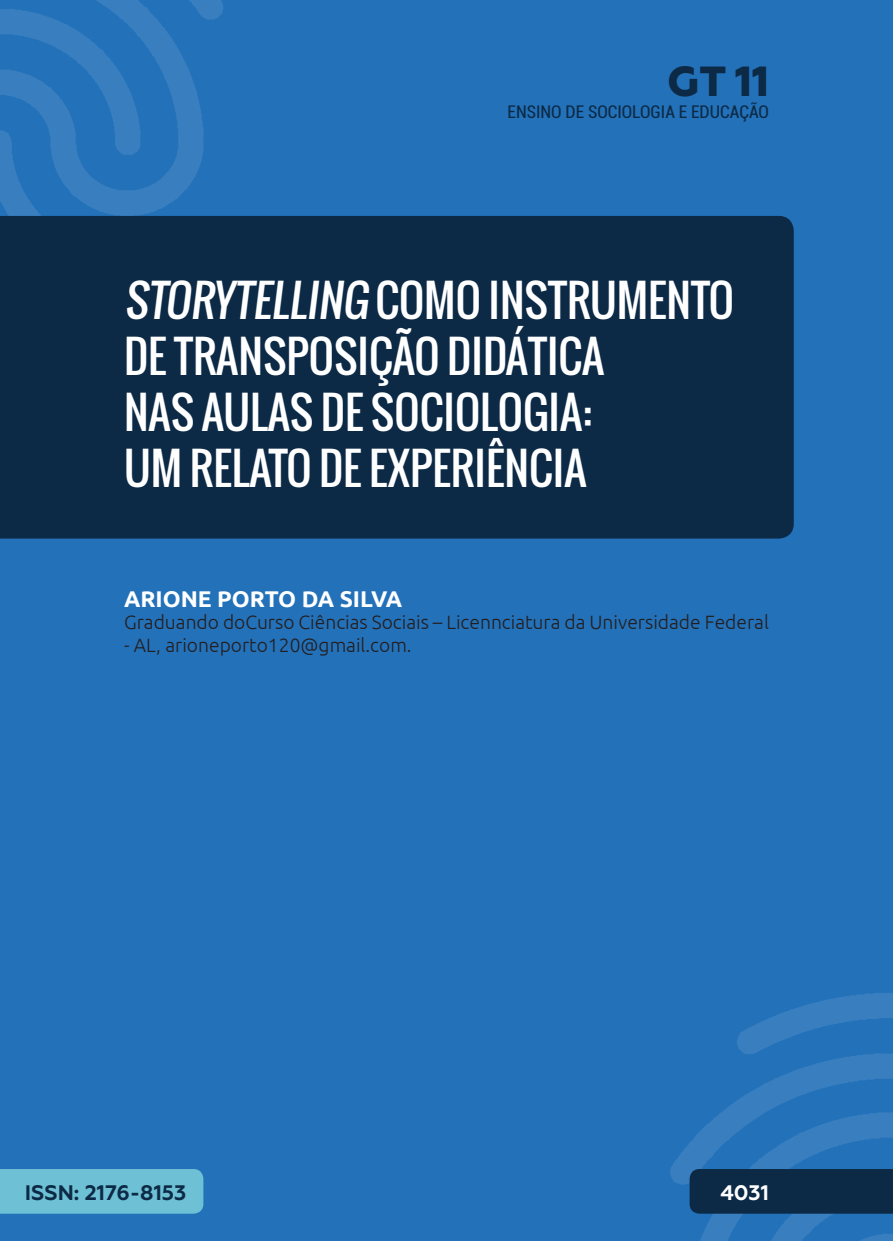
<style>
.page{position:relative;width:893px;height:1241px;background:#fff}
.page>*{position:absolute;margin:0;border:0;box-sizing:border-box;transform-origin:0 0}
._0_TÍTULO{font:43.75px/56px "Oswald";color:#fff}
.t1{font:800 42px "Geometria";color:#0c2a46}
._1_AUTOR{font:700 22.75px "Ubuntu";color:#fff}
.t2{font:700 21px "Geometria";color:#0c2a46}
.t3{font:700 21px "Geometria";color:#fff}
._2_FORMACAO{font:300 19.25px "Ubuntu";color:#231f20}
.t4{font:condensed 17.5px "Roboto";color:#0c2a46}
</style>
<div class="page">
<div style="left:0;top:0;width:893px;height:1240px;background:#2371b9"></div>
<svg style="left:0;top:0;width:223px;height:216px"></svg>
<div style="left:0;top:216px;width:794px;height:322px;background:#0c2a46"></div>
<svg style="left:670px;top:993px;width:223px;height:247px"></svg>
<div style="left:0;top:1169px;width:203px;height:44px;background:#6ec0d5"></div>
<h2 class="t1" style="left:667px;top:56px;width:103px">GT 11</h2>
<p class="t4" style="left:508px;top:100px;width:263px">ENSINO DE SOCIOLOGIA E EDUCAÇÃO</p>
<p class="_0_TÍTULO" style="left:124px;top:272px;width:611px">STORYTELLING COMO INSTRUMENTO<br>DE TRANSPOSIÇÃO DIDÁTICA<br>NAS AULAS DE SOCIOLOGIA:<br>UM RELATO DE EXPERIÊNCIA</p>
<p class="_1_AUTOR" style="left:124px;top:584px;width:280px">ARIONE PORTO DA SILVA</p>
<p class="_2_FORMACAO" style="left:124px;top:610px;width:646px">Graduando doCurso Ciências Sociais – Licennciatura da Universidade Federal</p>
<p class="_2_FORMACAO" style="left:124px;top:633px;width:289px">- AL, arioneporto120@gmail.com.</p>
<p class="t2" style="left:25px;top:1179px;width:163px">ISSN: 2176-8153</p>
<p class="t3" style="left:720px;top:1179px;width:50px">4031</p>
</div>
